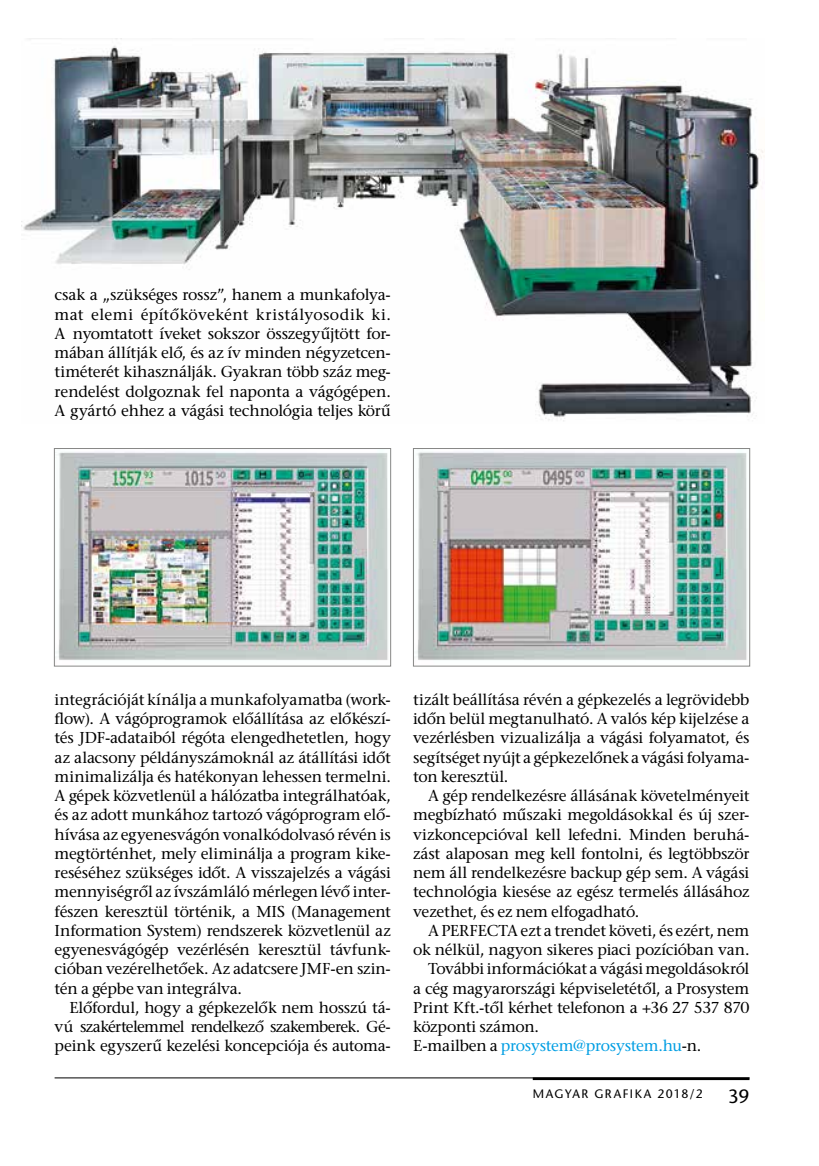
<style>
.page{position:relative;width:819px;height:1166px;background:#fff}
.page>*{position:absolute;margin:0;border:0;box-sizing:border-box;transform-origin:0 0}
.t1{font:19.25px "ITC Stone Sans";color:#000}
.t2{font:15.75px/19.2px "ITC Stone Serif";letter-spacing:-.015em;color:#000;text-align:justify}
.t3{font:15.75px "ITC Stone Serif";letter-spacing:-.015em;color:#009ee3}
.t4{font:12.25px "ITC Stone Sans";letter-spacing:.12em;color:#000}
.s1{color:#000}
</style>
<div class="page">
<hr style="left:55px;top:1077px;width:694px;height:1px;background:#000">
<hr style="left:532px;top:1077px;width:217px;height:3px;background:#000">
<img style="left:21px;top:38px;width:743px;height:383px">
<img style="left:417px;top:452px;width:330px;height:208px">
<div style="left:413px;top:448px;width:336px;height:218px;border:1px solid #878786"></div>
<img style="left:58px;top:452px;width:330px;height:208px">
<div style="left:54px;top:448px;width:337px;height:218px;border:1px solid #878786"></div>
<p class="t2" style="left:55px;top:287px;width:338px">csak a „szükséges rossz”, hanem a munkafolya&shy;mat elemi építőköveként kristályosodik ki.<br>A nyomtatott íveket sokszor összegyűjtött for&shy;mában állítják elő, és az ív minden négyzetcen&shy;timéterét kihasználják. Gyakran több száz meg&shy;rendelést dolgoznak fel naponta a vágógépen.<br>A gyártó ehhez a vágási technológia teljes körű</p>
<p class="t2" style="left:55px;top:692px;width:338px">integrációját kínálja a munkafolyamatba (work&shy;flow). A vágóprogramok előállítása az előkészí&shy;tés JDF-adataiból régóta elengedhetetlen, hogy az alacsony példányszámoknál az átállítási időt minimalizálja és hatékonyan lehessen termelni.<br>A gépek közvetlenül a hálózatba integrálhatóak, és az adott munkához tartozó vágóprogram elő&shy;hívása az egyenesvágón vonalkódolvasó révén is megtörténhet, mely eliminálja a program kike&shy;reséséhez szükséges időt. A visszajelzés a vágási mennyiségről az ívszámláló mérlegen lévő inter&shy;fészen keresztül történik, a MIS (Management Information System) rendszerek közvetlenül az egyenesvágógép vezérlésén keresztül távfunk&shy;cióban vezérelhetőek. Az adatcsere JMF-en szin&shy;tén a gépbe van integrálva.</p>
<p class="t2" style="left:55px;top:1000px;width:338px;text-indent:15px">Előfordul, hogy a gépkezelők nem hosszú tá&shy;vú szakértelemmel rendelkező szakemberek. Gé&shy;peink egyszerű kezelési koncepciója és automa-</p>
<p class="t2" style="left:413px;top:692px;width:338px">tizált beállítása révén a gépkezelés a legrövidebb időn belül megtanulható. A valós kép kijelzése a vezérlésben vizualizálja a vágási folyamatot, és segítséget nyújt a gépkezelőnek a vágási folyama&shy;ton keresztül.</p>
<p class="t2" style="left:413px;top:788px;width:338px;text-indent:15px">A gép rendelkezésre állásának követelményeit megbízható műszaki megoldásokkal és új szer&shy;vizkoncepcióval kell lefedni. Minden beruhá&shy;zást alaposan meg kell fontolni, és legtöbbször nem áll rendelkezésre backup gép sem. A vágási technológia kiesése az egész termelés állásához vezethet, és ez nem elfogadható.</p>
<p class="t2" style="left:428px;top:923px;width:323px">A PERFECTA ezt a trendet követi, és ezért, nem</p>
<p class="t2" style="left:413px;top:942px;width:338px">ok nélkül, nagyon sikeres piaci pozícióban van.</p>
<p class="t2" style="left:428px;top:961px;width:323px">További információkat a vágási megoldásokról</p>
<p class="t2" style="left:413px;top:980px;width:338px">a cég magyarországi képviseletétől, a Prosystem</p>
<p class="t2" style="left:413px;top:1000px;width:338px">Print Kft.-től kérhet telefonon a +36 27 537 870</p>
<p class="t2" style="left:413px;top:1019px;width:127px">központi számon.</p>
<p class="t3" style="left:413px;top:1037px;width:290px"><span class="s1">E-mailben a</span> prosystem@prosystem.hu<span class="s1">-n.</span></p>
<p class="t4" style="left:532px;top:1087px;width:171px">MAGYAR GRAFIKA 2018/2</p>
<p class="t1" style="left:727px;top:1085px;width:23px">39</p>
</div>
